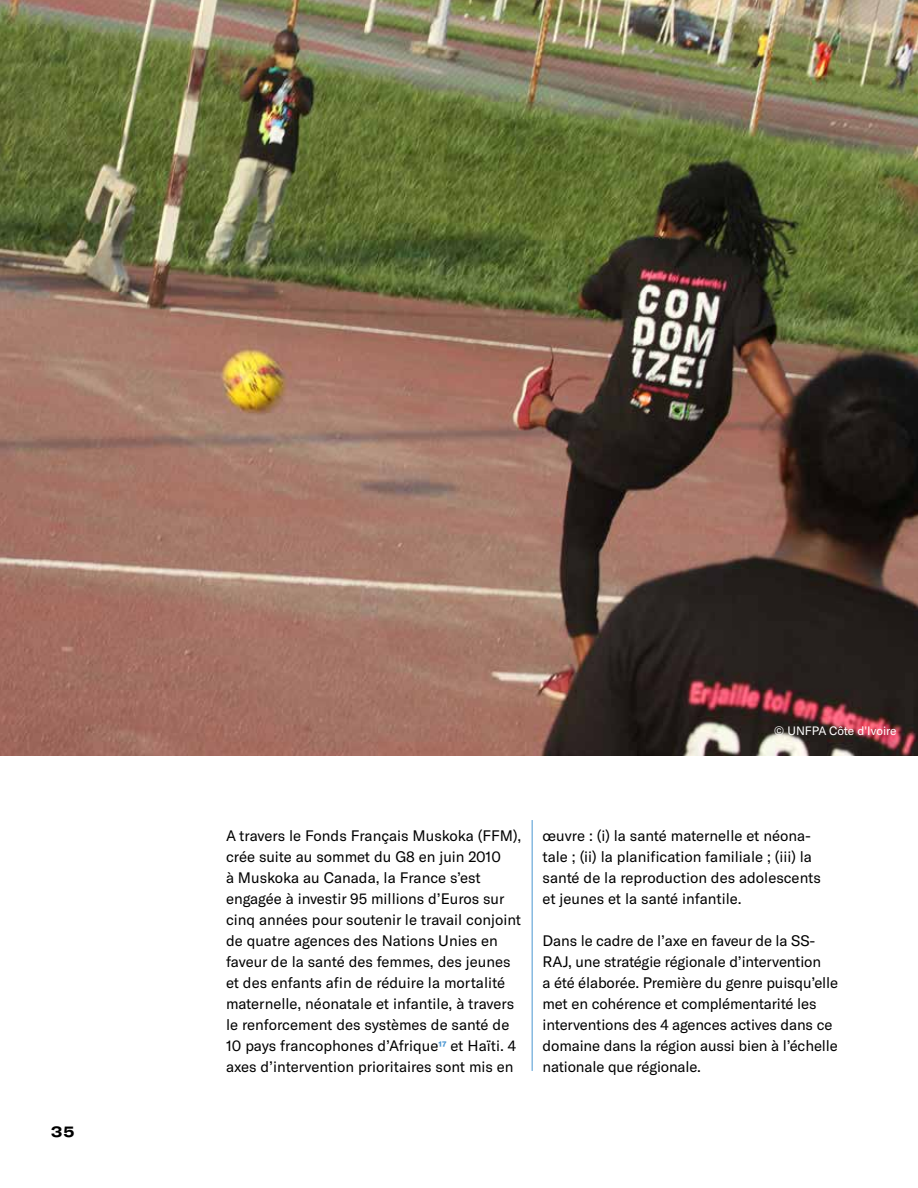
<style>
.page{position:relative;width:918px;height:1188px;background:#fff}
.page>*{position:absolute;margin:0;border:0;box-sizing:border-box;transform-origin:0 0}
.t1{font:15px/21px "GT America";color:#000}
.t2{font:700 expanded 15px "GT America";color:#000;scale:.89 1}
.t3{font:12px "GT America";color:#fff}
.s1{font-weight:700;font-size:13.5px;color:#4a96d2}
</style>
<div class="page">
<img style="left:0;top:0;width:918px;height:756px">
<hr style="left:532px;top:820px;width:1px;height:251px;background:#4a96d2">
<p class="t2" style="left:51px;top:1123px;width:27px">35</p>
<p class="t3" style="left:774px;top:723px;width:124px">© UNFPA Côte d'Ivoire</p>
<p class="t1" style="left:226px;top:825px;width:297px">A travers le Fonds Français Muskoka (FFM), crée suite au sommet du G8 en juin 2010<br>à Muskoka au Canada, la France s’est engagée à investir 95 millions d’Euros sur cinq années pour soutenir le travail conjoint de quatre agences des Nations Unies en faveur de la santé des femmes, des jeunes et des enfants afin de réduire la mortalité maternelle, néonatale et infantile, à travers le renforcement des systèmes de santé de 10 pays francophones d’Afrique<span class="s1">17</span> et Haïti. 4 axes d’intervention prioritaires sont mis en</p>
<p class="t1" style="left:543px;top:825px;width:280px">œuvre : (i) la santé maternelle et néona&shy;tale ; (ii) la planification familiale ; (iii) la santé de la reproduction des adolescents et jeunes et la santé infantile.</p>
<p class="t1" style="left:543px;top:930px;width:297px">Dans le cadre de l’axe en faveur de la SS-RAJ, une stratégie régionale d’intervention<br>a été élaborée. Première du genre puisqu’elle met en cohérence et complémentarité les interventions des 4 agences actives dans ce domaine dans la région aussi bien à l’échelle nationale que régionale.</p>
</div>
